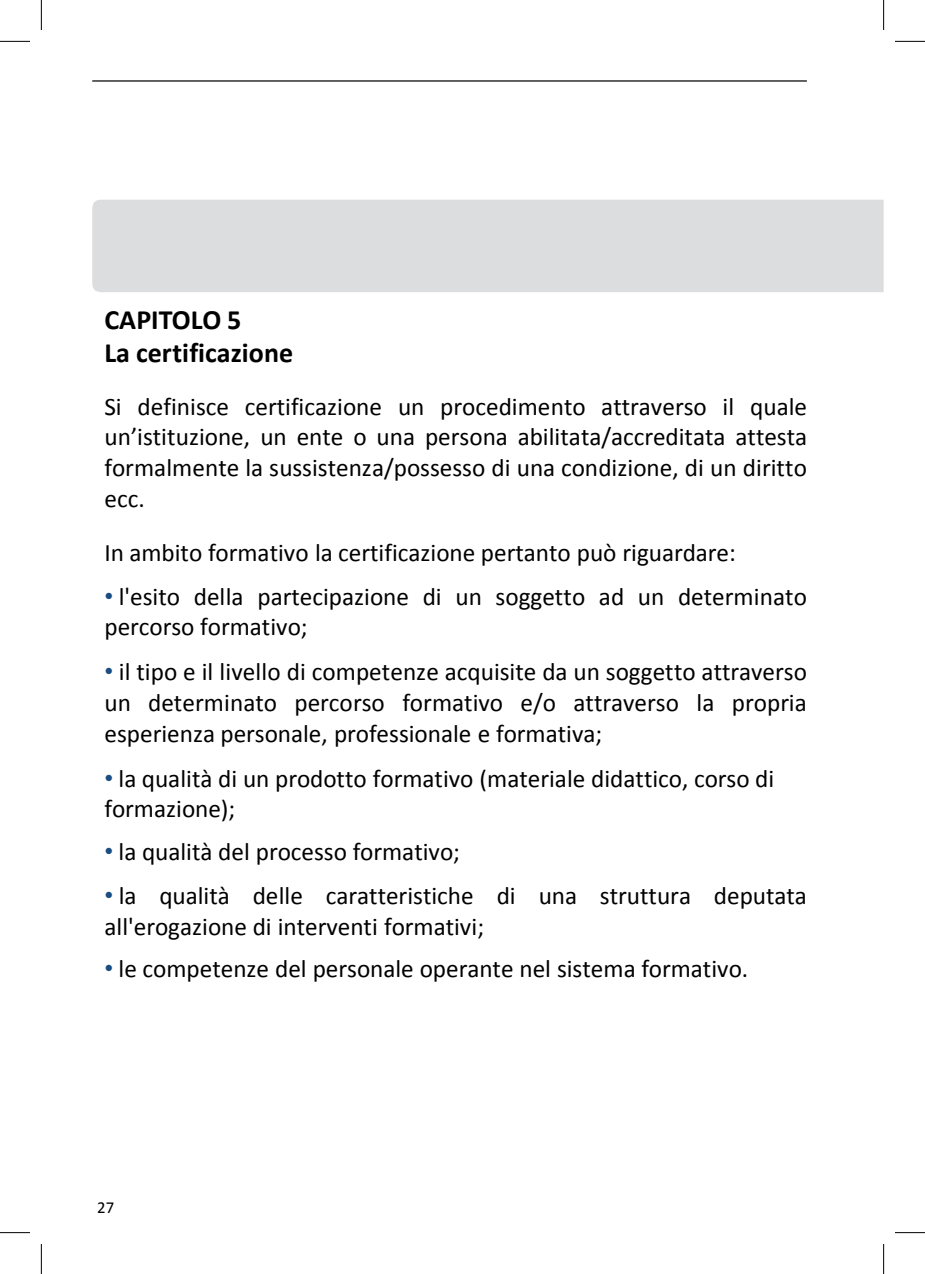
<style>
.page{position:relative;width:925px;height:1274px;background:#fff}
.page>*{position:absolute;margin:0;border:0;box-sizing:border-box;transform-origin:0 0}
.t1{font:700 28px/33.6px "Calibri";color:#000}
.t2{font:25.2px/30.8px "Calibri";color:#000}
.t3{font:16.8px "Calibri";color:#000}
.s1{font-family:"Arial";color:#194d83}
</style>
<div class="page">
<div style="left:92px;top:200px;width:791px;height:92px;background:#dcddde"></div>
<hr style="left:92px;top:80px;width:715px;height:2px;background:#231f20">
<hr style="left:0;top:41px;width:30px;height:1px;background:#000">
<hr style="left:895px;top:41px;width:30px;height:1px;background:#000">
<hr style="left:0;top:1232px;width:30px;height:1px;background:#000">
<hr style="left:895px;top:1232px;width:30px;height:1px;background:#000">
<hr style="left:41px;top:0;width:1px;height:30px;background:#000">
<hr style="left:41px;top:1243px;width:1px;height:30px;background:#000">
<hr style="left:883px;top:0;width:1px;height:30px;background:#000">
<hr style="left:883px;top:1243px;width:1px;height:30px;background:#000">
<p class="t1" style="left:104px;top:301px;width:190px">CAPITOLO 5<br>La certificazione</p>
<p class="t2" style="left:104px;top:389px;width:704px;text-align:justify">Si definisce certificazione un procedimento attraverso il quale un’istituzione, un ente o una persona abilitata/accreditata attesta formalmente la sussistenza/possesso di una condizione, di un diritto ecc.</p>
<p class="t2" style="left:104px;top:535px;width:633px">In ambito formativo la certificazione pertanto può riguardare:</p>
<p class="t2" style="left:104px;top:579px;width:704px"><span class="s1">•</span> l'esito della partecipazione di un soggetto ad un determinato percorso formativo;</p>
<p class="t2" style="left:104px;top:655px;width:704px;text-align:justify"><span class="s1">•</span> il tipo e il livello di competenze acquisite da un soggetto attraverso un determinato percorso formativo e/o attraverso la propria esperienza personale, professionale e formativa;</p>
<p class="t2" style="left:104px;top:761px;width:671px"><span class="s1">•</span> la qualità di un prodotto formativo (materiale didattico, corso di formazione);</p>
<p class="t2" style="left:104px;top:834px;width:357px"><span class="s1">•</span> la qualità del processo formativo;</p>
<p class="t2" style="left:104px;top:878px;width:704px"><span class="s1">•</span> la qualità delle caratteristiche di una struttura deputata all'erogazione di interventi formativi;</p>
<p class="t2" style="left:104px;top:951px;width:645px"><span class="s1">•</span> le competenze del personale operante nel sistema formativo.</p>
<p class="t3" style="left:97px;top:1196px;width:18px">27</p>
</div>
